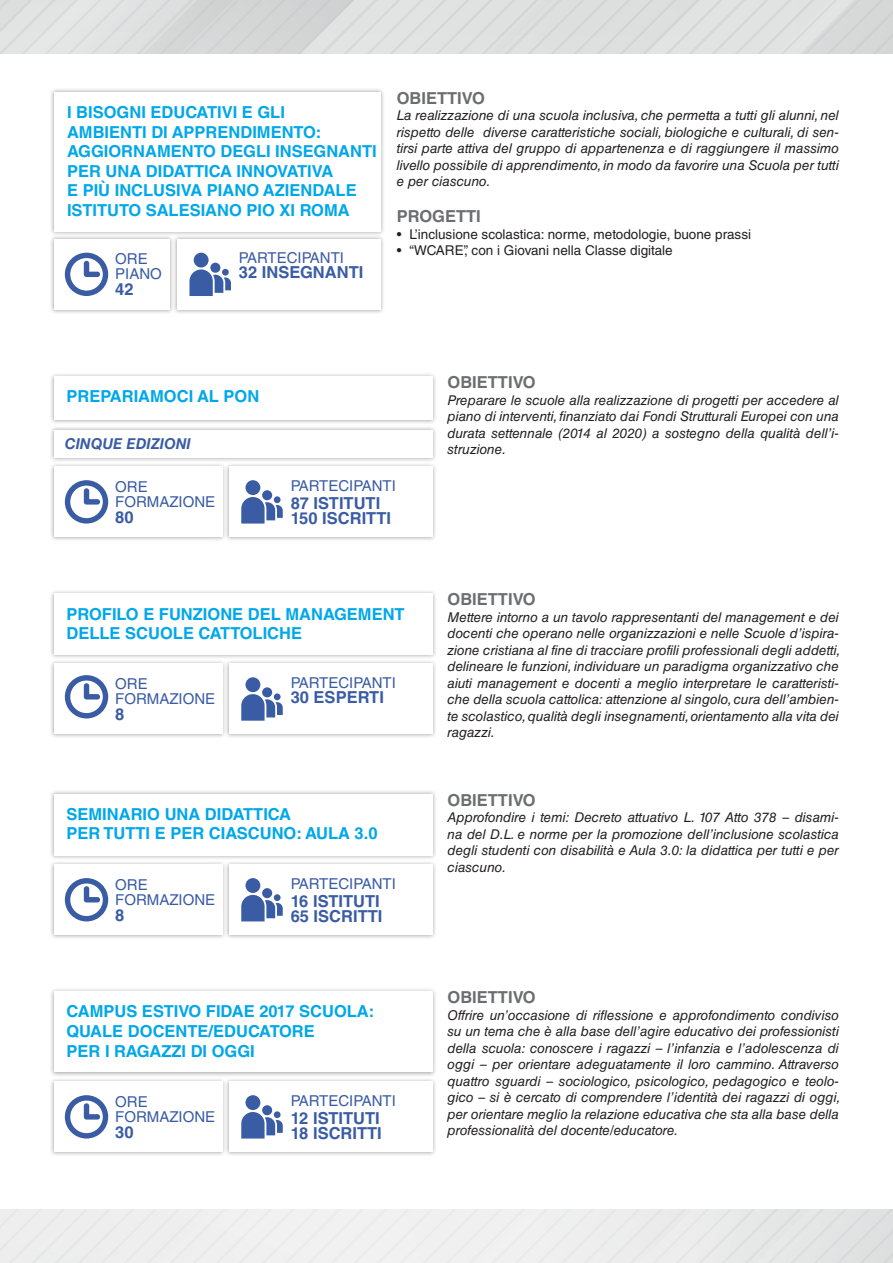
<style>
.page{position:relative;width:893px;height:1263px;background:#fff}
.page>*{position:absolute;margin:0;border:0;box-sizing:border-box;transform-origin:0 0}
.t1{font:700 16.5px/19.5px "Helvetica LT Std";color:#00a7e9}
.t2{font:700 16.5px/15px "Helvetica LT Std";color:#3a5ca4}
.t3{font:700 16.5px "Helvetica LT Std";color:#6c6d70}
.t4{font:15px/15px "Helvetica LT Std";color:#3a5ca4}
.t5{font:italic 700 15px "Helvetica LT Std";color:#3a5ca4}
.t6{font:italic 13.5px/16.5px "Helvetica LT Std";color:#231f20;text-align:justify}
.t7{font:13.5px "Helvetica LT Std";color:#231f20}
</style>
<div class="page">
<svg style="left:386px;top:0;width:347px;height:54px;background:#dddede"></svg>
<svg style="left:64px;top:0;width:322px;height:54px;background:#d9dadb"></svg>
<svg style="left:0;top:0;width:64px;height:54px;background:#e0e1e1"></svg>
<div style="left:0;top:1209px;width:177px;height:54px;background:#eee"></div>
<svg style="left:177px;top:1209px;width:716px;height:54px"></svg>
<div style="left:49px;top:234px;width:125px;height:80px;background:#231f20;opacity:.4"></div>
<div style="left:54px;top:239px;width:116px;height:70px;background:#fff"></div>
<div style="left:173px;top:234px;width:212px;height:80px;background:#231f20;opacity:.4"></div>
<div style="left:177px;top:239px;width:204px;height:70px;background:#fff"></div>
<svg style="left:189px;top:253px;width:42px;height:43px"></svg>
<div style="left:49px;top:372px;width:388px;height:53px;background:#231f20;opacity:.4"></div>
<div style="left:54px;top:376px;width:378px;height:44px;background:#fff"></div>
<div style="left:49px;top:425px;width:388px;height:37px;background:#231f20;opacity:.4"></div>
<div style="left:54px;top:430px;width:378px;height:28px;background:#fff"></div>
<div style="left:49px;top:462px;width:178px;height:79px;background:#231f20;opacity:.4"></div>
<div style="left:54px;top:467px;width:168px;height:70px;background:#fff"></div>
<div style="left:224px;top:462px;width:213px;height:79px;background:#231f20;opacity:.4"></div>
<div style="left:229px;top:467px;width:203px;height:70px;background:#fff"></div>
<svg style="left:241px;top:480px;width:42px;height:43px"></svg>
<svg style="left:65px;top:480px;width:43px;height:43px"></svg>
<div style="left:49px;top:589px;width:388px;height:71px;background:#231f20;opacity:.4"></div>
<div style="left:54px;top:593px;width:378px;height:62px;background:#fff"></div>
<div style="left:49px;top:659px;width:178px;height:79px;background:#231f20;opacity:.4"></div>
<div style="left:54px;top:664px;width:168px;height:70px;background:#fff"></div>
<div style="left:224px;top:659px;width:213px;height:79px;background:#231f20;opacity:.4"></div>
<div style="left:229px;top:664px;width:203px;height:70px;background:#fff"></div>
<svg style="left:241px;top:677px;width:42px;height:44px"></svg>
<svg style="left:65px;top:675px;width:43px;height:43px"></svg>
<div style="left:49px;top:789px;width:388px;height:71px;background:#231f20;opacity:.4"></div>
<div style="left:54px;top:794px;width:378px;height:61px;background:#fff"></div>
<div style="left:49px;top:860px;width:178px;height:79px;background:#231f20;opacity:.4"></div>
<div style="left:54px;top:864px;width:168px;height:71px;background:#fff"></div>
<div style="left:224px;top:860px;width:213px;height:79px;background:#231f20;opacity:.4"></div>
<div style="left:229px;top:864px;width:203px;height:71px;background:#fff"></div>
<svg style="left:241px;top:878px;width:42px;height:43px"></svg>
<svg style="left:65px;top:878px;width:43px;height:43px"></svg>
<div style="left:49px;top:987px;width:388px;height:90px;background:#231f20;opacity:.4"></div>
<div style="left:54px;top:991px;width:378px;height:81px;background:#fff"></div>
<div style="left:49px;top:1077px;width:178px;height:79px;background:#231f20;opacity:.4"></div>
<div style="left:54px;top:1082px;width:168px;height:70px;background:#fff"></div>
<div style="left:224px;top:1077px;width:213px;height:79px;background:#231f20;opacity:.4"></div>
<div style="left:229px;top:1082px;width:203px;height:70px;background:#fff"></div>
<svg style="left:241px;top:1095px;width:42px;height:43px"></svg>
<svg style="left:65px;top:1095px;width:43px;height:43px"></svg>
<svg style="left:65px;top:253px;width:43px;height:43px"></svg>
<div style="left:49px;top:87px;width:336px;height:149px;background:#231f20;opacity:.4"></div>
<div style="left:54px;top:92px;width:327px;height:140px;background:#fff"></div>
<p class="t1" style="left:67px;top:102px;width:311px">I BISOGNI EDUCATIVI E GLI<br>AMBIENTI DI APPRENDIMENTO:<br>AGGIORNAMENTO DEGLI INSEGNANTI<br>PER UNA DIDATTICA INNOVATIVA<br>E PIÙ INCLUSIVA PIANO AZIENDALE<br>ISTITUTO SALESIANO PIO XI ROMA</p>
<p class="t4" style="left:115px;top:251px;width:48px">ORE<br>PIANO</p>
<p class="t2" style="left:115px;top:282px;width:20px">42</p>
<p class="t4" style="left:239px;top:250px;width:107px">PARTECIPANTI</p>
<p class="t2" style="left:239px;top:265px;width:126px">32 INSEGNANTI</p>
<p class="t3" style="left:397px;top:88px;width:90px">OBIETTIVO</p>
<p class="t6" style="left:397px;top:107px;width:444px">La realizzazione di una scuola inclusiva, che permetta a tutti gli alunni, nel rispetto delle diverse caratteristiche sociali, biologiche e culturali, di sen&shy;tirsi parte attiva del gruppo di appartenenza e di raggiungere il massimo livello possibile di apprendimento, in modo da favorire una Scuola per tutti e per ciascuno.</p>
<p class="t3" style="left:397px;top:206px;width:86px">PROGETTI</p>
<p class="t7" style="left:397px;top:226px;width:356px">• L’inclusione scolastica: norme, metodologie, buone prassi</p>
<p class="t7" style="left:397px;top:243px;width:278px">• “WCARE”, con i Giovani nella Classe digitale</p>
<p class="t3" style="left:448px;top:372px;width:90px">OBIETTIVO</p>
<p class="t6" style="left:448px;top:392px;width:393px">Preparare le scuole alla realizzazione di progetti per accedere al piano di interventi, finanziato dai Fondi Strutturali Europei con una durata settennale (2014 al 2020) a sostegno della qualità dell’i-</p>
<p class="t1" style="left:67px;top:387px;width:194px">PREPARIAMOCI AL PON</p>
<p class="t5" style="left:65px;top:435px;width:127px">CINQUE EDIZIONI</p>
<p class="t6" style="left:448px;top:441px;width:60px">struzione.</p>
<p class="t4" style="left:115px;top:479px;width:102px">ORE<br>FORMAZIONE</p>
<p class="t2" style="left:115px;top:509px;width:20px">80</p>
<p class="t4" style="left:291px;top:478px;width:107px">PARTECIPANTI</p>
<p class="t2" style="left:291px;top:495px;width:102px">87 ISTITUTI<br>150 ISCRITTI</p>
<p class="t1" style="left:67px;top:604px;width:340px">PROFILO E FUNZIONE DEL MANAGEMENT<br>DELLE SCUOLE CATTOLICHE</p>
<p class="t4" style="left:115px;top:676px;width:102px">ORE<br>FORMAZIONE</p>
<p class="t2" style="left:115px;top:707px;width:11px">8</p>
<p class="t4" style="left:291px;top:675px;width:107px">PARTECIPANTI</p>
<p class="t2" style="left:291px;top:689px;width:95px">30 ESPERTI</p>
<p class="t1" style="left:67px;top:804px;width:312px">SEMINARIO UNA DIDATTICA<br>PER TUTTI E PER CIASCUNO: AULA 3.0</p>
<p class="t4" style="left:115px;top:877px;width:102px">ORE<br>FORMAZIONE</p>
<p class="t2" style="left:115px;top:907px;width:11px">8</p>
<p class="t4" style="left:291px;top:876px;width:107px">PARTECIPANTI</p>
<p class="t2" style="left:291px;top:893px;width:93px">16 ISTITUTI<br>65 ISCRITTI</p>
<p class="t1" style="left:67px;top:1002px;width:309px">CAMPUS ESTIVO FIDAE 2017 SCUOLA:<br>QUALE DOCENTE/EDUCATORE<br>PER I RAGAZZI DI OGGI</p>
<p class="t4" style="left:115px;top:1094px;width:102px">ORE<br>FORMAZIONE</p>
<p class="t2" style="left:115px;top:1124px;width:20px">30</p>
<p class="t4" style="left:291px;top:1093px;width:107px">PARTECIPANTI</p>
<p class="t2" style="left:291px;top:1110px;width:93px">12 ISTITUTI<br>18 ISCRITTI</p>
<p class="t3" style="left:448px;top:589px;width:90px">OBIETTIVO</p>
<p class="t6" style="left:448px;top:609px;width:395px;text-align:left">Mettere intorno a un tavolo rappresentanti del management e dei docenti che operano nelle organizzazioni e nelle Scuole d’ispira&shy;zione cristiana al fine di tracciare profili professionali degli addetti, delineare le funzioni, individuare un paradigma organizzativo che aiuti management e docenti a meglio interpretare le caratteristi&shy;che della scuola cattolica: attenzione al singolo, cura dell’ambien&shy;te scolastico, qualità degli insegnamenti, orientamento alla vita dei ragazzi.</p>
<p class="t3" style="left:448px;top:790px;width:90px">OBIETTIVO</p>
<p class="t6" style="left:448px;top:809px;width:393px">Approfondire i temi: Decreto attuativo L. 107 Atto 378 – disami&shy;na del D.L. e norme per la promozione dell’inclusione scolastica degli studenti con disabilità e Aula 3.0: la didattica per tutti e per ciascuno.</p>
<p class="t3" style="left:448px;top:987px;width:90px">OBIETTIVO</p>
<p class="t6" style="left:448px;top:1007px;width:395px;text-align:left">Offrire un’occasione di riflessione e approfondimento condiviso su un tema che è alla base dell’agire educativo dei professionisti della scuola: conoscere i ragazzi – l’infanzia e l’adolescenza di oggi – per orientare adeguatamente il loro cammino. Attraverso quattro sguardi – sociologico, psicologico, pedagogico e teolo&shy;gico – si è cercato di comprendere l’identità dei ragazzi di oggi, per orientare meglio la relazione educativa che sta alla base della professionalità del docente/educatore.</p>
</div>
